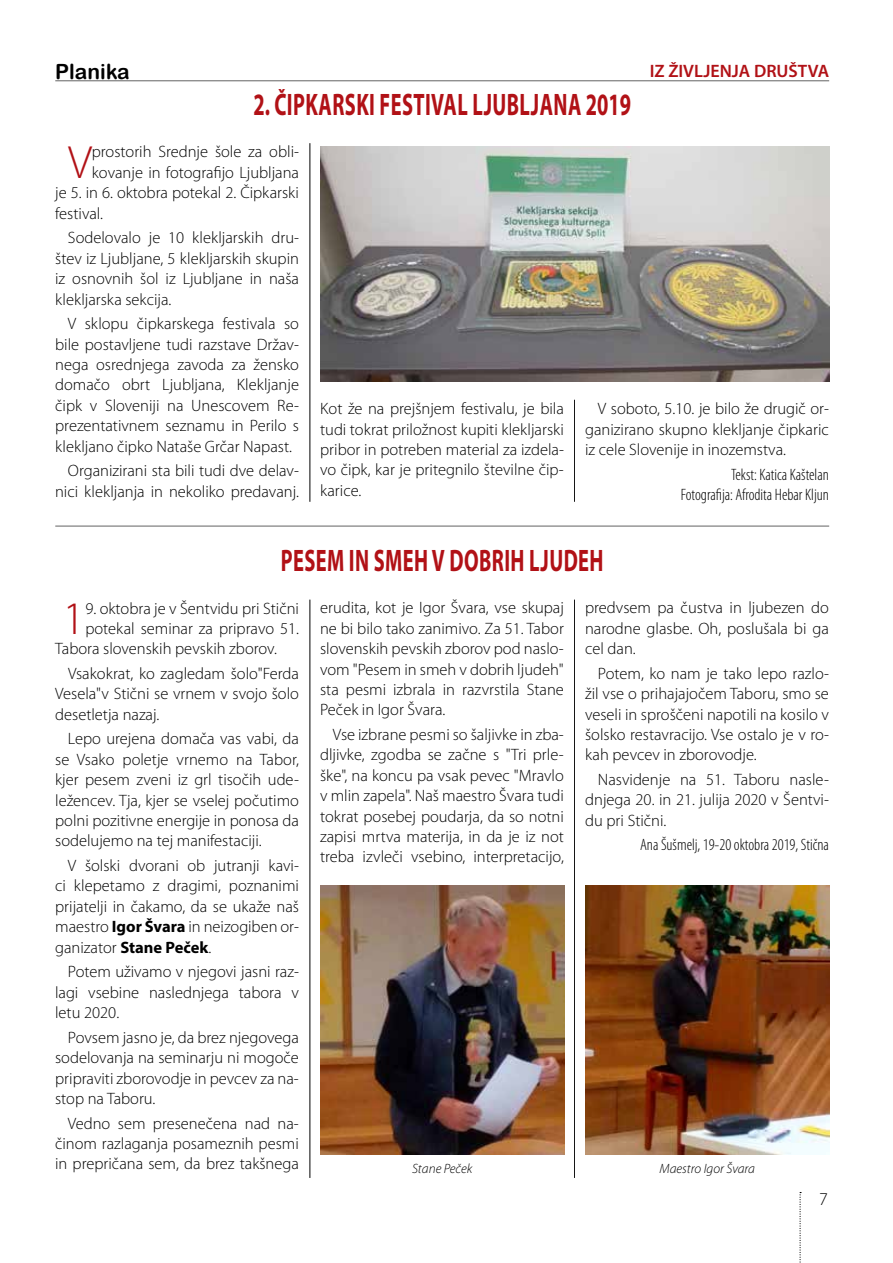
<style>
.page{position:relative;width:893px;height:1263px;background:#fff}
.page>*{position:absolute;margin:0;border:0;box-sizing:border-box;transform-origin:0 0}
.t1{font:300 46.8px "Myriad Pro";color:#b11116}
.t2{font:700 31.2px "Myriad Pro";letter-spacing:.02em;color:#b11116;scale:.65 1}
.t3{font:21px "Arial Rounded MT Bold";color:#000}
.t4{font:600 18px "Myriad Pro";color:#b11116}
.t5{font:300 18px "Myriad Pro";color:#000}
.t6{font:300 16.5px/20.4px "Myriad Pro";color:#000;text-align:justify}
.t7{font:300 condensed 16.5px/20.4px "Myriad Pro";color:#000;text-align:right}
.t8{font:italic 300 13.5px "Myriad Pro";color:#000}
.s1{font-weight:700}
</style>
<div class="page">
<hr style="left:55px;top:81px;width:774px;height:1px;background:#000">
<svg style="left:799px;top:1192px;width:2px;height:71px"></svg>
<img style="left:320px;top:147px;width:509px;height:235px">
<hr style="left:55px;top:526px;width:774px;height:1px;background:#000">
<img style="left:320px;top:885px;width:244px;height:270px">
<img style="left:585px;top:885px;width:244px;height:269px">
<hr style="left:574px;top:600px;width:1px;height:578px;background:#000">
<hr style="left:574px;top:400px;width:1px;height:102px;background:#000">
<hr style="left:310px;top:600px;width:1px;height:578px;background:#000">
<hr style="left:310px;top:143px;width:1px;height:359px;background:#000">
<p class="t3" style="left:55px;top:59px;width:76px">Planika</p>
<p class="t4" style="left:650px;top:59px;width:181px">IZ ŽIVLJENJA DRUŠTVA</p>
<h2 class="t2" style="left:253px;top:84px;width:582px">2. ČIPKARSKI FESTIVAL LJUBLJANA 2019</h2>
<h1 class="t1" style="left:68px;top:137px;width:25px">V</h1>
<p class="t6" style="left:92px;top:142px;width:209px">prostorih Srednje šole za obli-</p>
<p class="t6" style="left:92px;top:162px;width:209px">kovanje in fotografijo Ljubljana</p>
<p class="t6" style="left:55px;top:183px;width:245px">je 5. in 6. oktobra potekal 2. Čipkarski</p>
<p class="t6" style="left:55px;top:203px;width:49px">festival.</p>
<p class="t6" style="left:55px;top:228px;width:245px;text-indent:13px">Sodelovalo je 10 klekljarskih dru&shy;štev iz Ljubljane, 5 klekljarskih skupin iz osnovnih šol iz Ljubljane in naša klekljarska sekcija.</p>
<p class="t6" style="left:55px;top:314px;width:245px;text-indent:13px">V sklopu čipkarskega festivala so bile postavljene tudi razstave Držav&shy;nega osrednjega zavoda za žensko domačo obrt Ljubljana, Klekljanje čipk v Sloveniji na Unescovem Re&shy;prezentativnem seznamu in Perilo s klekljano čipko Nataše Grčar Napast.</p>
<p class="t6" style="left:55px;top:461px;width:245px;text-align:right">Organizirani sta bili tudi dve delav&shy;nici klekljanja in nekoliko predavanj.</p>
<p class="t6" style="left:320px;top:399px;width:245px">Kot že na prejšnjem festivalu, je bila tudi tokrat priložnost kupiti klekljarski pribor in potreben material za izdela&shy;vo čipk, kar je pritegnilo številne čip&shy;karice.</p>
<p class="t6" style="left:585px;top:399px;width:245px;text-indent:13px">V soboto, 5.10. je bilo že drugič or&shy;ganizirano skupno klekljanje čipkaric iz cele Slovenije in inozemstva.</p>
<p class="t7" style="left:681px;top:464px;width:150px">Tekst: Katica Kaštelan<br>Fotografija: Afrodita Hebar Kljun</p>
<h2 class="t2" style="left:281px;top:540px;width:39px">PESEM</h2>
<h2 class="t2" style="left:349px;top:540px;width:60px">IN SMEH</h2>
<h2 class="t2" style="left:432px;top:540px;width:47px">V DOBRIH</h2>
<h2 class="t2" style="left:529px;top:540px;width:20px">LJUDEH</h2>
<h1 class="t1" style="left:63px;top:593px;width:24px">1</h1>
<p class="t6" style="left:85px;top:598px;width:215px">9. oktobra je v Šentvidu pri Stični</p>
<p class="t6" style="left:85px;top:618px;width:215px">potekal seminar za pripravo 51.</p>
<p class="t6" style="left:55px;top:639px;width:223px">Tabora slovenskih pevskih zborov.</p>
<p class="t6" style="left:55px;top:663px;width:245px;text-indent:13px">Vsakokrat, ko zagledam šolo"Ferda Vesela"v Stični se vrnem v svojo šolo desetletja nazaj.</p>
<p class="t6" style="left:55px;top:729px;width:245px;text-indent:13px">Lepo urejena domača vas vabi, da se Vsako poletje vrnemo na Tabor, kjer pesem zveni iz grl tisočih ude&shy;ležencev. Tja, kjer se vselej počutimo polni pozitivne energije in ponosa da sodelujemo na tej manifestaciji.</p>
<p class="t6" style="left:55px;top:856px;width:245px;text-indent:13px">V šolski dvorani ob jutranji kavi&shy;ci klepetamo z dragimi, poznanimi prijatelji in čakamo, da se ukaže naš maestro <span class="s1">IGOR ŠVARA</span> in neizogiben or&shy;ganizator <span class="s1">STANE PEČEK</span>.</p>
<p class="t6" style="left:55px;top:962px;width:245px;text-indent:13px">Potem uživamo v njegovi jasni raz&shy;lagi vsebine naslednjega tabora v letu 2020.</p>
<p class="t6" style="left:55px;top:1027px;width:245px;text-indent:13px">Povsem jasno je, da brez njegovega sodelovanja na seminarju ni mogoče pripraviti zborovodje in pevcev za na&shy;stop na Taboru.</p>
<p class="t6" style="left:55px;top:1113px;width:245px;text-indent:13px">Vedno sem presenečena nad na&shy;činom razlaganja posameznih pesmi in prepričana sem, da brez takšnega</p>
<p class="t6" style="left:320px;top:598px;width:245px">erudita, kot je Igor Švara, vse skupaj ne bi bilo tako zanimivo. Za 51. Tabor slovenskih pevskih zborov pod naslo&shy;vom "Pesem in smeh v dobrih ljudeh" sta pesmi izbrala in razvrstila Stane Peček in Igor Švara.</p>
<p class="t6" style="left:320px;top:725px;width:245px;text-indent:13px">Vse izbrane pesmi so šaljivke in zba&shy;dljivke, zgodba se začne s "Tri prle&shy;ške", na koncu pa vsak pevec "Mravlo v mlin zapela". Naš maestro Švara tudi tokrat posebej poudarja, da so notni zapisi mrtva materija, in da je iz not treba izvleči vsebino, interpretacijo,</p>
<p class="t6" style="left:585px;top:598px;width:245px">predvsem pa čustva in ljubezen do narodne glasbe. Oh, poslušala bi ga cel dan.</p>
<p class="t6" style="left:585px;top:663px;width:245px;text-indent:13px">Potem, ko nam je tako lepo razlo&shy;žil vse o prihajajočem Taboru, smo se veseli in sproščeni napotili na kosilo v šolsko restavracijo. Vse ostalo je v ro&shy;kah pevcev in zborovodje.</p>
<p class="t6" style="left:585px;top:770px;width:245px;text-indent:13px">Nasvidenje na 51. Taboru nasle&shy;dnjega 20. in 21. julija 2020 v Šentvi&shy;du pri Stični.</p>
<p class="t7" style="left:640px;top:835px;width:190px">Ana Šušmelj, 19-20 oktobra 2019, Stična</p>
<p class="t8" style="left:412px;top:1160px;width:62px">Stane Peček</p>
<p class="t8" style="left:660px;top:1160px;width:97px">Maestro Igor Švara</p>
<p class="t5" style="left:819px;top:1189px;width:10px">7</p>
</div>
